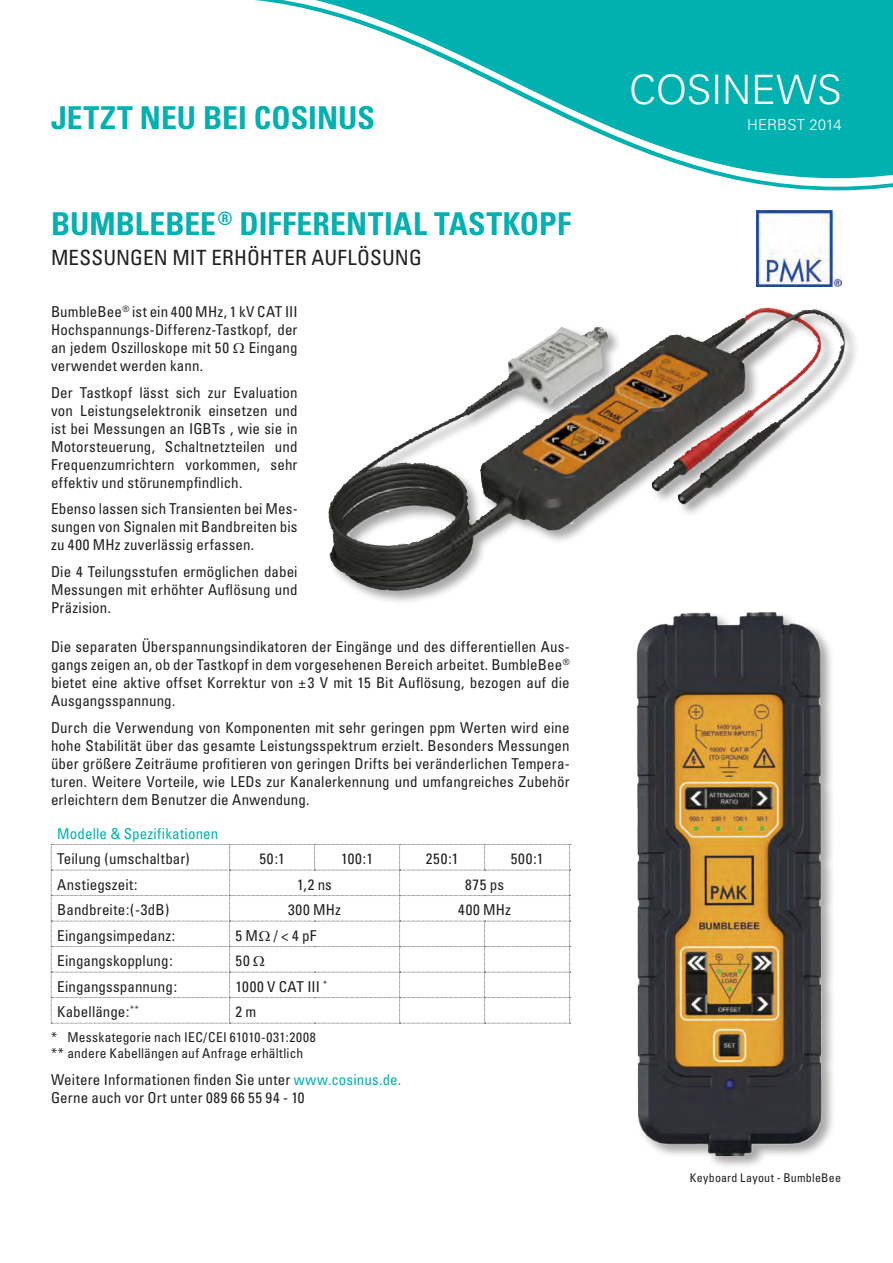
<style>
.page{position:relative;width:893px;height:1263px;background:#fff}
.page>*{position:absolute;margin:0;border:0;box-sizing:border-box;transform-origin:0 0}
.t1{font:300 40.5px "Univers";letter-spacing:-.01em;color:#fff}
.t2{font:700 condensed 31.5px "Univers";letter-spacing:.005em;color:#00b1b0}
.t3{font:condensed 21px "Univers";letter-spacing:.01em;color:#231f20}
.flies_ohne_einrücken{font:condensed 15px/18px "Univers";letter-spacing:.005em;color:#231f20;text-align:justify}
.Typ{font:condensed 15px "Univers";letter-spacing:.01em;color:#00b1b0}
.t4{font:300 15px "Univers";letter-spacing:.005em;color:#fff}
.flies_ohne_einrücken-2{font:condensed 13.5px/16.2px "Univers";letter-spacing:.015em;color:#231f20}
.Typ-2{font:condensed 12px "Univers";letter-spacing:.02em;color:#231f20}
.s1{color:#00b1b0}
</style>
<div class="page">
<svg style="left:254px;top:0;width:639px;height:190px;fill:#00b1b0"></svg>
<div style="left:327px;top:305px;width:533px;height:301px;background:#231f20;opacity:.4"></div>
<img style="left:669px;top:308px;width:102px;height:34px">
<img style="left:757px;top:210px;width:85px;height:76px">
<div style="left:635px;top:610px;width:201px;height:559px;background:#231f20;opacity:.4"></div>
<img style="left:635px;top:612px;width:198px;height:543px">
<svg style="left:51px;top:844px;width:520px;height:180px"></svg>
<p class="t2" style="left:51px;top:98px;width:325px">JETZT NEU BEI COSINUS</p>
<p class="t2" style="left:51px;top:205px;width:521px">BUMBLEBEE<sup>®</sup> DIFFERENTIAL TASTKOPF</p>
<p class="t3" style="left:51px;top:244px;width:372px">MESSUNGEN MIT ERHÖHTER AUFLÖSUNG</p>
<p class="flies_ohne_einrücken" style="left:51px;top:302px;width:248px">BumbleBee<sup>®</sup> ist ein 400 MHz, 1 kV CAT III Hochspannungs-Differenz-Tastkopf, der an jedem Oszilloskope mit 50</p>
<p class="flies_ohne_einrücken" style="left:249px;top:338px;width:50px">Eingang</p>
<p class="flies_ohne_einrücken" style="left:51px;top:356px;width:154px">verwendet werden kann.</p>
<p class="flies_ohne_einrücken" style="left:51px;top:383px;width:248px">Der Tastkopf lässt sich zur Evaluation von Leistungselektronik einsetzen und ist bei Messungen an IGBTs , wie sie in Motorsteuerung, Schaltnetzteilen und Frequenzumrichtern vorkommen, sehr effektiv und störunempfindlich.</p>
<p class="flies_ohne_einrücken" style="left:51px;top:499px;width:248px">Ebenso lassen sich Transienten bei Mes&shy;sungen von Signalen mit Bandbreiten bis zu 400 MHz zuverlässig erfassen.</p>
<p class="flies_ohne_einrücken" style="left:51px;top:562px;width:248px">Die 4 Teilungsstufen ermöglichen dabei Messungen mit erhöhter Auflösung und Präzision.</p>
<p class="flies_ohne_einrücken" style="left:51px;top:637px;width:520px">Die separaten Überspannungsindikatoren der Eingänge und des differentiellen Aus&shy;gangs zeigen an, ob der Tastkopf in dem vorgesehenen Bereich arbeitet. BumbleBee<sup>® </sup>bietet eine aktive offset Korrektur von ± 3 V mit 15 Bit Auflösung, bezogen auf die Ausgangsspannung.</p>
<p class="flies_ohne_einrücken" style="left:51px;top:718px;width:520px">Durch die Verwendung von Komponenten mit sehr geringen ppm Werten wird eine hohe Stabilität über das gesamte Leistungsspektrum erzielt. Besonders Messungen über größere Zeiträume profitieren von geringen Drifts bei veränderlichen Tempera&shy;turen. Weitere Vorteile, wie LEDs zur Kanalerkennung und umfangreiches Zubehör erleichtern dem Benutzer die Anwendung.</p>
<p class="Typ" style="left:57px;top:824px;width:163px">Modelle &amp; Spezifikationen</p>
<p class="flies_ohne_einrücken" style="left:57px;top:849px;width:134px">Teilung (umschaltbar)</p>
<p class="flies_ohne_einrücken" style="left:260px;top:849px;width:27px">50:1</p>
<p class="flies_ohne_einrücken" style="left:341px;top:849px;width:33px">100:1</p>
<p class="flies_ohne_einrücken" style="left:426px;top:849px;width:34px">250:1</p>
<p class="flies_ohne_einrücken" style="left:511px;top:849px;width:34px">500:1</p>
<p class="flies_ohne_einrücken" style="left:57px;top:875px;width:82px">Anstiegszeit:</p>
<p class="flies_ohne_einrücken" style="left:297px;top:875px;width:36px">1,2 ns</p>
<p class="flies_ohne_einrücken" style="left:465px;top:875px;width:40px">875 ps</p>
<p class="flies_ohne_einrücken" style="left:57px;top:900px;width:114px">Bandbreite:(-3dB)</p>
<p class="flies_ohne_einrücken" style="left:288px;top:900px;width:54px">300 MHz</p>
<p class="flies_ohne_einrücken" style="left:458px;top:900px;width:54px">400 MHz</p>
<p class="flies_ohne_einrücken" style="left:57px;top:926px;width:120px">Eingangsimpedanz:</p>
<p class="flies_ohne_einrücken" style="left:236px;top:926px;width:82px">5 M / &lt; 4 pF</p>
<p class="flies_ohne_einrücken" style="left:57px;top:951px;width:117px">Eingangskopplung:</p>
<p class="flies_ohne_einrücken" style="left:236px;top:951px;width:16px">50</p>
<p class="flies_ohne_einrücken" style="left:57px;top:977px;width:121px">Eingangsspannung:</p>
<p class="flies_ohne_einrücken" style="left:236px;top:977px;width:93px">1000 V CAT III <sup>*</sup></p>
<p class="flies_ohne_einrücken" style="left:57px;top:1002px;width:83px">Kabellänge:<sup>**</sup></p>
<p class="flies_ohne_einrücken" style="left:236px;top:1002px;width:22px">2 m</p>
<p class="flies_ohne_einrücken-2" style="left:51px;top:1029px;width:266px">* Messkategorie nach IEC/CEI 61010-031:2008 ** andere Kabellängen auf Anfrage erhältlich</p>
<p class="flies_ohne_einrücken" style="left:51px;top:1070px;width:352px">Weitere Informationen finden Sie unter <span class="s1">www.cosinus.de.</span></p>
<p class="flies_ohne_einrücken" style="left:51px;top:1088px;width:255px">Gerne auch vor Ort unter 089 66 55 94 - 10</p>
<p class="t1" style="left:629px;top:66px;width:214px">COSINEWS</p>
<p class="t4" style="left:747px;top:116px;width:96px">HERBST 2014</p>
<p class="Typ-2" style="left:690px;top:1169px;width:153px">Keyboard Layout - BumbleBee</p>
</div>
